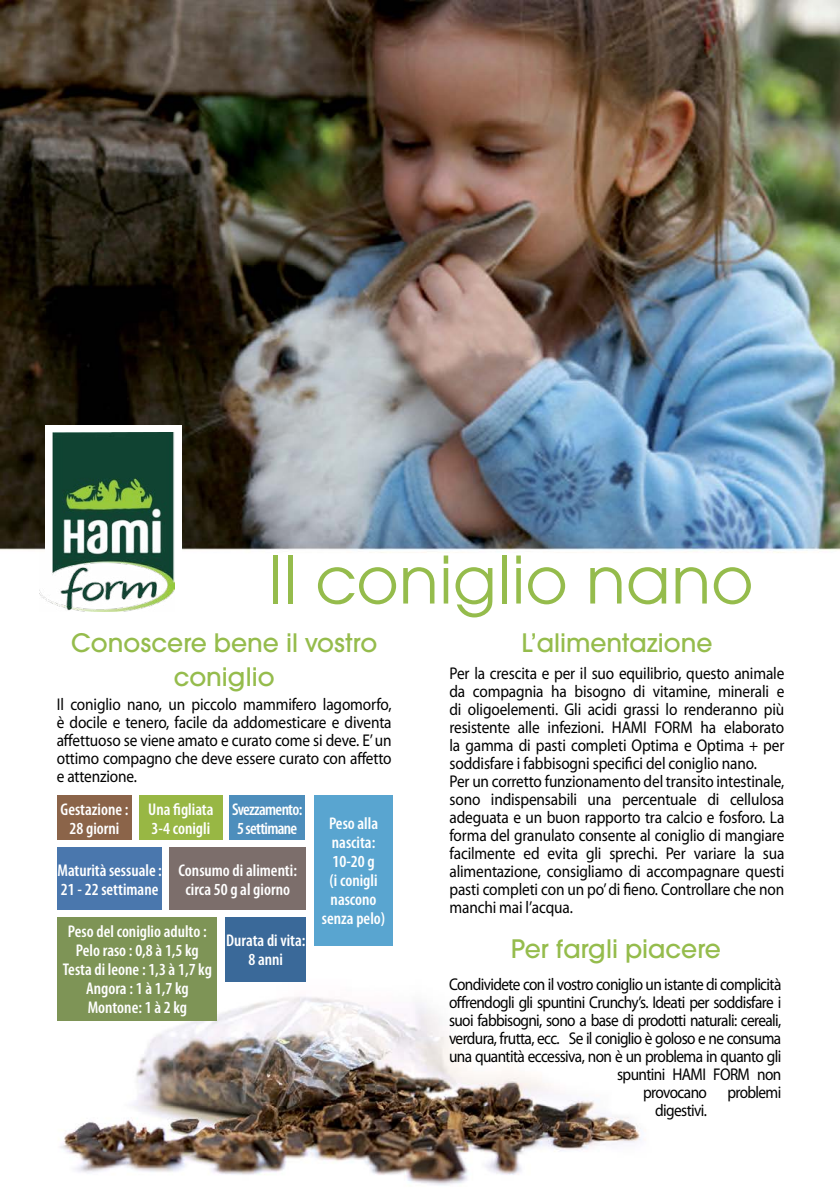
<style>
.page{position:relative;width:840px;height:1191px;background:#fff}
.page>*{position:absolute;margin:0;border:0;box-sizing:border-box;transform-origin:0 0}
.t1{font:72px "Avant Garde Gothic Itc T";color:#95bc4c}
.t2{font:500 28px/33.6px "Avant Garde Gothic Itc T";color:#95bc4c;text-align:center}
.t3{font:17px/18px "Myriad Pro";letter-spacing:-.01em;color:#000;text-align:justify;scale:.9 1}
.t4{font:17px "Myriad Pro";letter-spacing:-.04em;color:#000;scale:.9 1}
.t5{font:600 condensed 17px/19px "Myriad Pro";color:#fff;text-align:center}
.t6{font:600 condensed 17px/19px "Myriad Pro";letter-spacing:-.04em;color:#fff;text-align:center}
</style>
<div class="page">
<img style="left:0;top:0;width:839px;height:1186px">
<div style="left:45px;top:425px;width:136px;height:129px;background:#fff"></div>
<img style="left:40px;top:432px;width:135px;height:179px">
<div style="left:57px;top:847px;width:105px;height:63px;background:#4a77ad"></div>
<div style="left:229px;top:795px;width:76px;height:45px;background:#4d8ebc"></div>
<div style="left:225px;top:917px;width:81px;height:64px;background:#3a6999"></div>
<div style="left:169px;top:847px;width:137px;height:63px;background:#7c6e6b"></div>
<div style="left:57px;top:795px;width:74px;height:45px;background:#8b6449"></div>
<div style="left:314px;top:795px;width:79px;height:150px;background:#59a5d0"></div>
<div style="left:139px;top:795px;width:83px;height:45px;background:#98b744"></div>
<div style="left:57px;top:917px;width:160px;height:103px;background:#7e9456"></div>
<h1 class="t1" style="left:268px;top:537px;width:486px">Il coniglio nano</h1>
<h2 class="t2" style="left:71px;top:626px;width:307px">Conoscere bene il vostro coniglio</h2>
<p class="t3" style="left:57px;top:695px;width:373px">Il coniglio nano, un piccolo mammifero lagomorfo, è docile e tenero, facile da addomesticare e diventa affettuoso se viene amato e curato come si deve. E’ un ottimo compagno che deve essere curato con affetto e attenzione.</p>
<p class="t5" style="left:61px;top:799px;width:69px">Gestazione :<br>28 giorni</p>
<p class="t5" style="left:148px;top:799px;width:67px;text-align:left">Una figliata<br>3-4 conigli</p>
<p class="t6" style="left:232px;top:799px;width:72px">Svezzamento:<br>5 settimane</p>
<p class="t5" style="left:57px;top:860px;width:106px;text-align:left">Maturità sessuale :<br>21 - 22 settimane</p>
<p class="t5" style="left:178px;top:860px;width:120px">Consumo di alimenti: circa 50 g al giorno</p>
<p class="t5" style="left:63px;top:921px;width:150px">Peso del coniglio adulto :<br>Pelo raso : 0,8 à 1,5 kg<br>Testa di leone : 1,3 à 1,7 kg<br>Angora : 1 à 1,7 kg<br>Montone: 1 à 2 kg</p>
<p class="t5" style="left:226px;top:930px;width:81px">Durata di vita:<br>8 anni</p>
<p class="t5" style="left:322px;top:814px;width:65px">Peso alla nascita:<br>10-20 g<br>(i conigli nascono senza pelo)</p>
<h2 class="t2" style="left:521px;top:625px;width:192px">L’alimentazione</h2>
<p class="t3" style="left:449px;top:664px;width:373px;text-align:left">Per la crescita e per il suo equilibrio, questo animale da compagnia ha bisogno di vitamine, minerali e di oligoelementi. Gli acidi grassi lo renderanno più resistente alle infezioni. HAMI FORM ha elaborato la gamma di pasti completi Optima e Optima + per soddisfare i fabbisogni specifici del coniglio nano.<br>Per un corretto funzionamento del transito intestinale, sono indispensabili una percentuale di cellulosa adeguata e un buon rapporto tra calcio e fosforo. La forma del granulato consente al coniglio di mangiare facilmente ed evita gli sprechi. Per variare la sua alimentazione, consigliamo di accompagnare questi pasti completi con un po’ di fieno. Controllare che non manchi mai l’acqua.</p>
<h2 class="t2" style="left:510px;top:932px;width:211px">Per fargli piacere</h2>
<p class="t4" style="left:449px;top:974px;width:370px">Condividete con il vostro coniglio un istante di complicità</p>
<p class="t4" style="left:449px;top:992px;width:370px">offrendogli gli spuntini Crunchy’s. Ideati per soddisfare i</p>
<p class="t4" style="left:449px;top:1010px;width:370px">suoi fabbisogni, sono a base di prodotti naturali: cereali,</p>
<p class="t4" style="left:449px;top:1028px;width:370px">verdura, frutta, ecc. Se il coniglio è goloso e ne consuma</p>
<p class="t4" style="left:449px;top:1046px;width:370px">una quantità eccessiva, non è un problema in quanto gli</p>
<p class="t4" style="left:617px;top:1064px;width:184px">spuntini HAMI FORM non</p>
<p class="t4" style="left:643px;top:1082px;width:155px">provocano problemi</p>
<p class="t4" style="left:655px;top:1100px;width:59px">digestivi.</p>
</div>
